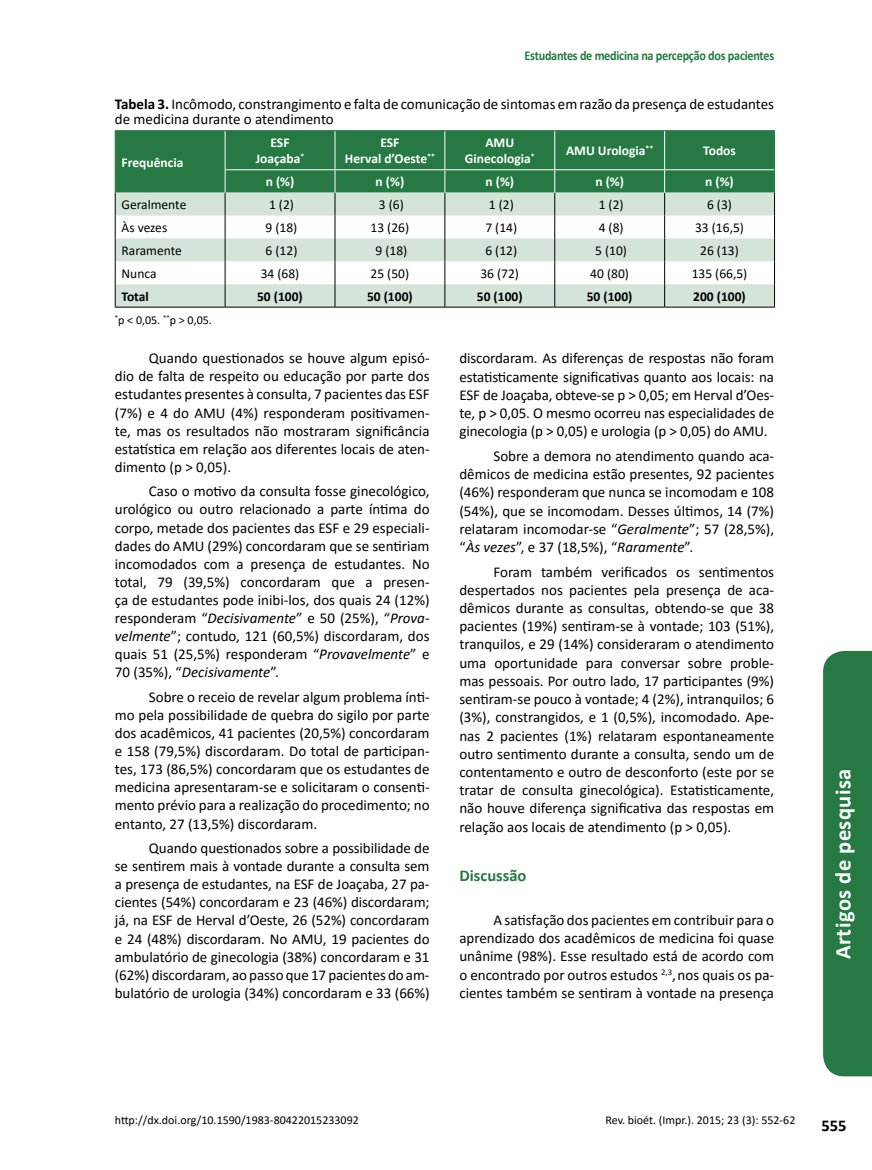
<style>
.page{position:relative;width:872px;height:1170px;background:#fff}
.page>*{position:absolute;margin:0;border:0;box-sizing:border-box;transform-origin:0 0}
.t1{font:700 22.5px "Calibri";letter-spacing:.02em;color:#fff}
.t2{font:700 16.5px "Calibri";color:#267942}
.t3{font:700 16.5px "Calibri";color:#000}
.t4{font:15px/18.1px "Calibri";color:#000;text-align:justify}
.t5{font:13.5px "Calibri";color:#000}
.t6{font:700 13.5px/16.2px "Calibri";color:#fff;text-align:center}
.t7{font:700 13.5px "Calibri";letter-spacing:-.02em;color:#267942;scale:.9 1}
.t8{font:700 13.5px "Calibri";color:#000}
.t9{font:12px "Calibri";color:#000}
.s1{font-weight:700}
.s2{font-style:italic}
</style>
<div class="page">
<div style="left:116px;top:131px;width:658px;height:62px;background:#267942"></div>
<svg style="left:116px;top:193px;width:658px;height:114px;fill:#d4e4d9"></svg>
<hr style="left:115px;top:307px;width:110px;height:1px;background:#000">
<hr style="left:225px;top:307px;width:110px;height:1px;background:#000">
<hr style="left:335px;top:307px;width:110px;height:1px;background:#000">
<hr style="left:445px;top:307px;width:110px;height:1px;background:#000">
<hr style="left:555px;top:307px;width:109px;height:1px;background:#000">
<hr style="left:664px;top:307px;width:111px;height:1px;background:#000">
<hr style="left:225px;top:131px;width:1px;height:38px;background:#fff">
<hr style="left:334px;top:131px;width:1px;height:38px;background:#fff">
<hr style="left:444px;top:131px;width:1px;height:38px;background:#fff">
<hr style="left:554px;top:131px;width:1px;height:38px;background:#fff">
<hr style="left:664px;top:131px;width:1px;height:38px;background:#fff">
<hr style="left:225px;top:169px;width:110px;height:1px;background:#fff">
<svg style="left:225px;top:170px;width:1px;height:137px"></svg>
<hr style="left:335px;top:169px;width:110px;height:1px;background:#fff">
<svg style="left:334px;top:170px;width:1px;height:137px"></svg>
<hr style="left:445px;top:169px;width:110px;height:1px;background:#fff">
<svg style="left:444px;top:170px;width:1px;height:137px"></svg>
<hr style="left:555px;top:169px;width:109px;height:1px;background:#fff">
<svg style="left:554px;top:170px;width:1px;height:137px"></svg>
<hr style="left:664px;top:169px;width:110px;height:1px;background:#fff">
<svg style="left:664px;top:170px;width:1px;height:137px"></svg>
<hr style="left:115px;top:130px;width:110px;height:1px;background:#267942">
<hr style="left:115px;top:131px;width:1px;height:39px;background:#267942">
<svg style="left:115px;top:170px;width:1px;height:137px"></svg>
<hr style="left:225px;top:130px;width:110px;height:1px;background:#267942">
<hr style="left:335px;top:130px;width:110px;height:1px;background:#267942">
<hr style="left:445px;top:130px;width:110px;height:1px;background:#267942">
<hr style="left:555px;top:130px;width:109px;height:1px;background:#267942">
<hr style="left:664px;top:130px;width:111px;height:1px;background:#267942">
<hr style="left:774px;top:131px;width:1px;height:39px;background:#267942">
<svg style="left:774px;top:170px;width:1px;height:137px"></svg>
<div style="left:823px;top:651px;width:49px;height:425px;background:#267942"></div>
<p class="t7" style="left:524px;top:46px;width:279px">Estudantes de medicina na percepção dos pacientes</p>
<p class="t4" style="left:115px;top:96px;width:661px;line-height:15.1px"><span class="s1">Tabela 3.</span> Incômodo, constrangimento e falta de comunicação de sintomas em razão da presença de estudantes de medicina durante o atendimento</p>
<p class="t6" style="left:122px;top:154px;width:63px">Frequência</p>
<p class="t6" style="left:256px;top:134px;width:50px">ESF<br>Joaçaba<sup>*</sup></p>
<p class="t6" style="left:345px;top:134px;width:91px">ESF<br>Herval d’Oeste<sup>**</sup></p>
<p class="t6" style="left:465px;top:134px;width:71px">AMU<br>Ginecologia<sup>*</sup></p>
<p class="t6" style="left:566px;top:142px;width:89px">AMU Urologia<sup>**</sup></p>
<p class="t6" style="left:703px;top:142px;width:34px">Todos</p>
<p class="t6" style="left:266px;top:173px;width:30px">n (%)</p>
<p class="t6" style="left:375px;top:173px;width:30px">n (%)</p>
<p class="t6" style="left:485px;top:173px;width:30px">n (%)</p>
<p class="t6" style="left:595px;top:173px;width:30px">n (%)</p>
<p class="t6" style="left:705px;top:173px;width:30px">n (%)</p>
<p class="t5" style="left:122px;top:195px;width:66px">Geralmente</p>
<p class="t5" style="left:269px;top:195px;width:26px">1 (2)</p>
<p class="t5" style="left:379px;top:195px;width:26px">3 (6)</p>
<p class="t5" style="left:489px;top:195px;width:26px">1 (2)</p>
<p class="t5" style="left:598px;top:195px;width:26px">1 (2)</p>
<p class="t5" style="left:707px;top:195px;width:26px">6 (3)</p>
<p class="t5" style="left:122px;top:218px;width:47px">Às vezes</p>
<p class="t5" style="left:266px;top:218px;width:33px">9 (18)</p>
<p class="t5" style="left:370px;top:218px;width:40px">13 (26)</p>
<p class="t5" style="left:485px;top:218px;width:33px">7 (14)</p>
<p class="t5" style="left:598px;top:218px;width:26px">4 (8)</p>
<p class="t5" style="left:695px;top:218px;width:50px">33 (16,5)</p>
<p class="t5" style="left:122px;top:241px;width:62px">Raramente</p>
<p class="t5" style="left:266px;top:241px;width:33px">6 (12)</p>
<p class="t5" style="left:375px;top:241px;width:33px">9 (18)</p>
<p class="t5" style="left:485px;top:241px;width:33px">6 (12)</p>
<p class="t5" style="left:595px;top:241px;width:33px">5 (10)</p>
<p class="t5" style="left:700px;top:241px;width:40px">26 (13)</p>
<p class="t5" style="left:122px;top:264px;width:36px">Nunca</p>
<p class="t5" style="left:261px;top:264px;width:40px">34 (68)</p>
<p class="t5" style="left:370px;top:264px;width:40px">25 (50)</p>
<p class="t5" style="left:480px;top:264px;width:40px">36 (72)</p>
<p class="t5" style="left:590px;top:264px;width:40px">40 (80)</p>
<p class="t5" style="left:691px;top:264px;width:57px">135 (66,5)</p>
<p class="t8" style="left:121px;top:287px;width:29px">Total</p>
<p class="t8" style="left:257px;top:287px;width:47px">50 (100)</p>
<p class="t8" style="left:367px;top:287px;width:47px">50 (100)</p>
<p class="t8" style="left:477px;top:287px;width:47px">50 (100)</p>
<p class="t8" style="left:587px;top:287px;width:47px">50 (100)</p>
<p class="t8" style="left:693px;top:287px;width:54px">200 (100)</p>
<p class="t9" style="left:115px;top:311px;width:99px"><sup>*</sup>p &lt; 0,05. <sup>**</sup>p &gt; 0,05.</p>
<p class="t4" style="left:115px;top:349px;width:316px;text-indent:34px">Quando questionados se houve algum episó&shy;dio de falta de respeito ou educação por parte dos estudantes presentes à consulta, 7 pacientes das ESF (7%) e 4 do AMU (4%) responderam positivamen&shy;te, mas os resultados não mostraram significância estatística em relação aos diferentes locais de aten&shy;dimento (p &gt; 0,05).</p>
<p class="t4" style="left:115px;top:482px;width:316px;text-indent:34px">Caso o motivo da consulta fosse ginecológico, urológico ou outro relacionado a parte íntima do corpo, metade dos pacientes das ESF e 29 especiali&shy;dades do AMU (29%) concordaram que se sentiriam incomodados com a presença de estudantes. No total, 79 (39,5%) concordaram que a presen&shy;ça de estudantes pode inibi-los, dos quais 24 (12%) responderam “<span class="s2">Decisivamente</span>” e 50 (25%), “<span class="s2">Prova&shy;velmente</span>”; contudo, 121 (60,5%) discordaram, dos quais 51 (25,5%) responderam “<span class="s2">Provavelmente</span>” e 70 (35%), “<span class="s2">Decisivamente</span>”.</p>
<p class="t4" style="left:115px;top:687px;width:316px;text-indent:34px">Sobre o receio de revelar algum problema ínti&shy;mo pela possibilidade de quebra do sigilo por parte dos acadêmicos, 41 pacientes (20,5%) concordaram e 158 (79,5%) discordaram. Do total de participan&shy;tes, 173 (86,5%) concordaram que os estudantes de medicina apresentaram-se e solicitaram o consenti&shy;mento prévio para a realização do procedimento; no entanto, 27 (13,5%) discordaram.</p>
<p class="t4" style="left:115px;top:838px;width:316px;text-indent:34px">Quando questionados sobre a possibilidade de se sentirem mais à vontade durante a consulta sem a presença de estudantes, na ESF de Joaçaba, 27 pa&shy;cientes (54%) concordaram e 23 (46%) discordaram; já, na ESF de Herval d’Oeste, 26 (52%) concordaram e 24 (48%) discordaram. No AMU, 19 pacientes do ambulatório de ginecologia (38%) concordaram e 31 (62%) discordaram, ao passo que 17 pacientes do am&shy;bulatório de urologia (34%) concordaram e 33 (66%)</p>
<p class="t4" style="left:459px;top:349px;width:316px">discordaram. As diferenças de respostas não foram estatisticamente significativas quanto aos locais: na ESF de Joaçaba, obteve-se p &gt; 0,05; em Herval d’Oes&shy;te, p &gt; 0,05. O mesmo ocorreu nas especialidades de ginecologia (p &gt; 0,05) e urologia (p &gt; 0,05) do AMU.</p>
<p class="t4" style="left:459px;top:446px;width:316px;text-indent:34px">Sobre a demora no atendimento quando aca&shy;dêmicos de medicina estão presentes, 92 pacientes (46%) responderam que nunca se incomodam e 108 (54%), que se incomodam. Desses últimos, 14 (7%) relataram incomodar-se “<span class="s2">Geralmente</span>”; 57 (28,5%), “<span class="s2">Às vezes</span>”, e 37 (18,5%), “<span class="s2">Raramente</span>”.</p>
<p class="t4" style="left:459px;top:562px;width:316px;text-indent:34px">Foram também verificados os sentimentos despertados nos pacientes pela presença de aca&shy;dêmicos durante as consultas, obtendo-se que 38 pacientes (19%) sentiram-se à vontade; 103 (51%), tranquilos, e 29 (14%) consideraram o atendimento uma oportunidade para conversar sobre proble&shy;mas pessoais. Por outro lado, 17 participantes (9%) sentiram-se pouco à vontade; 4 (2%), intranquilos; 6 (3%), constrangidos, e 1 (0,5%), incomodado. Ape&shy;nas 2 pacientes (1%) relataram espontaneamente outro sentimento durante a consulta, sendo um de contentamento e outro de desconforto (este por se tratar de consulta ginecológica). Estatisticamente, não houve diferença significativa das respostas em relação aos locais de atendimento (p &gt; 0,05).</p>
<p class="t2" style="left:459px;top:864px;width:68px">Discussão</p>
<p class="t4" style="left:459px;top:910px;width:316px;text-indent:34px">A satisfação dos pacientes em contribuir para o aprendizado dos acadêmicos de medicina foi quase unânime (98%). Esse resultado está de acordo com o encontrado por outros estudos <sup>2,3</sup>,nos quais os pa&shy;cientes também se sentiram à vontade na presença</p>
<h1 class="t1" style="left:827px;top:959px;width:192px;rotate:-90deg">Artigos de pesquisa</h1>
<p class="t9" style="left:115px;top:1111px;width:245px">http://dx.doi.org/10.1590/1983-80422015233092</p>
<p class="t9" style="left:605px;top:1111px;width:191px">Rev. bioét. (Impr.). 2015; 23 (3): 552-62</p>
<p class="t3" style="left:821px;top:1113px;width:27px">555</p>
</div>
